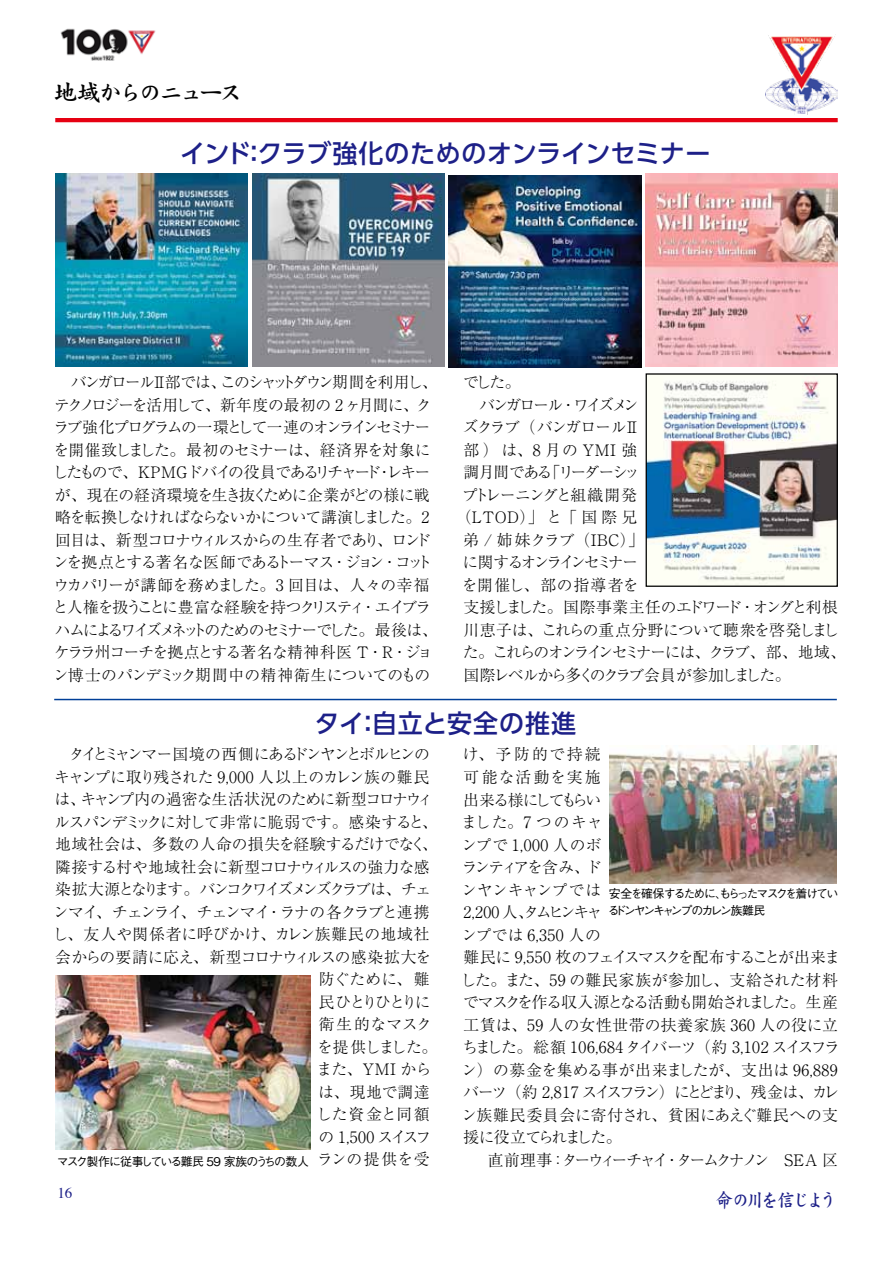
<style>
.page{position:relative;width:893px;height:1263px;background:#fff}
.page>*{position:absolute;margin:0;border:0;box-sizing:border-box;transform-origin:0 0}
.t1{font:500 25.5px "UD Shin Go Pro";letter-spacing:-.005em;color:#1d2088}
.t2{font:500 25.5px "UD Shin Go Pro";letter-spacing:.035em;color:#1d2088}
.t3{font:24px "DF Kai Sho Std W7";letter-spacing:-.165em;color:#000}
.t4{font:19.5px "DF Kai Sho Std W7";letter-spacing:-.16em;color:#1d2088;scale:.9 1}
.t5{font:300 15.75px/22.5px "Ryumin Pro";letter-spacing:-.065em;color:#000}
.t6{font:300 15.75px/22.5px "Ryumin Pro";letter-spacing:-.015em;color:#000}
.t7{font:300 15.75px "Ryumin Pro";letter-spacing:-.035em;color:#000}
.t8{font:300 15.75px "Ryumin Pro";letter-spacing:.02em;color:#000}
.t9{font:300 15.75px "Ryumin Pro";letter-spacing:-.11em;color:#000}
.t10{font:300 15.75px "Ryumin Pro";letter-spacing:-.02em;color:#000}
.t11{font:300 15.75px "Ryumin Pro";letter-spacing:-.155em;color:#000}
.t12{font:300 15.75px "Ryumin Pro";letter-spacing:-.135em;color:#000}
.t13{font:300 15.75px "Ryumin Pro";letter-spacing:-.105em;color:#000}
.t14{font:300 15.75px "Ryumin Pro";letter-spacing:-.15em;color:#000}
.t15{font:300 15.75px "Ryumin Pro";letter-spacing:.005em;color:#000}
.t16{font:300 15.75px "Ryumin Pro";letter-spacing:-.1em;color:#000}
.t17{font:300 15.75px "Ryumin Pro";letter-spacing:-.175em;color:#000}
.t18{font:300 15.75px "Ryumin Pro";letter-spacing:-.16em;color:#000}
.t19{font:300 15.75px "Ryumin Pro";letter-spacing:-.095em;color:#000}
.t20{font:300 15.75px "Ryumin Pro";letter-spacing:-.085em;color:#000}
.t21{font:300 15.75px "Ryumin Pro";letter-spacing:.05em;color:#000}
.t22{font:300 15.75px "Ryumin Pro";letter-spacing:-.145em;color:#000}
.t23{font:300 15.75px "Ryumin Pro";letter-spacing:.025em;color:#000}
.t24{font:300 15.75px "Ryumin Pro";letter-spacing:.03em;color:#000}
.t25{font:15px "Times";color:#1d2088}
.t26{font:500 12px/16.5px "Gothic BBB Pro";letter-spacing:-.15em;color:#000}
.t27{font:500 12px "Gothic BBB Pro";letter-spacing:-.11em;color:#000}
</style>
<div class="page">
<hr style="left:55px;top:118px;width:783px;height:4px;background:#e60012">
<img style="left:765px;top:34px;width:73px;height:80px">
<img style="left:60px;top:28px;width:96px;height:33px">
<hr style="left:54px;top:699px;width:783px;height:1px;background:#003f98">
<img style="left:55px;top:174px;width:193px;height:192px">
<img style="left:252px;top:174px;width:192px;height:192px">
<img style="left:449px;top:175px;width:192px;height:192px">
<img style="left:646px;top:174px;width:192px;height:192px">
<img style="left:648px;top:380px;width:188px;height:205px">
<div style="left:646px;top:373px;width:192px;height:214px;border:1px solid #000"></div>
<img style="left:55px;top:975px;width:255px;height:174px">
<img style="left:609px;top:746px;width:228px;height:138px">
<h2 class="t3" style="left:53px;top:79px;width:191px">地域からのニュース</h2>
<h1 class="t1" style="left:180px;top:132px;width:532px">インド：クラブ強化のためのオンラインセミナー</h1>
<p class="t5" style="left:52px;top:370px;width:387px;text-indent:18px">バンガロールⅡ部では、このシャットダウン期間を利用し、テクノロジーを活用して、新年度の最初の 2 ヶ月間に、クラブ強化プログラムの一環として一連のオンラインセミナーを開催致しました。最初のセミナーは、経済界を対象にしたもので、KPMGドバイの役員であるリチャード・レキーが、現在の経済環境を生き抜くために企業がどの様に戦略を転換しなければならないかについて講演しました。2回目は、新型コロナウィルスからの生存者であり、ロンドンを拠点とする著名な医師であるトーマス・ジョン・コットウカパリーが講師を務めました。3 回目は、人々の幸福と人権を扱うことに豊富な経験を持つクリスティ・エイブラハムによるワイズメネットのためのセミナーでした。最後は、ケララ州コーチを拠点とする著名な精神科医 T・R・ジョン博士のパンデミック期間中の精神衛生についてのもの</p>
<p class="t5" style="left:463px;top:370px;width:59px">でした。</p>
<p class="t18" style="left:479px;top:392px;width:161px">バンガロール・ワイズメン</p>
<p class="t19" style="left:463px;top:415px;width:179px">ズクラブ（バンガロールⅡ</p>
<p class="t5" style="left:464px;top:437px;width:175px">部）は、8 月の YMI 強</p>
<p class="t9" style="left:464px;top:460px;width:178px">調月間である「リーダーシッ</p>
<p class="t20" style="left:462px;top:483px;width:177px">プトレーニングと組織開発</p>
<p class="t5" style="left:456px;top:505px;width:183px">（LTOD）」と「国際兄</p>
<p class="t8" style="left:464px;top:528px;width:182px">弟 / 姉妹クラブ（IBC）」</p>
<p class="t17" style="left:463px;top:550px;width:177px">に関するオンラインセミナー</p>
<p class="t21" style="left:462px;top:573px;width:179px">を開催し、部の指導者を</p>
<p class="t13" style="left:464px;top:595px;width:376px">支援しました。国際事業主任のエドワード・オングと利根</p>
<p class="t7" style="left:463px;top:618px;width:377px">川恵子は、これらの重点分野について聴衆を啓発しまし</p>
<p class="t12" style="left:463px;top:640px;width:385px">た。これらのオンラインセミナーには、クラブ、部、地域、</p>
<p class="t16" style="left:464px;top:663px;width:328px">国際レベルから多くのクラブ会員が参加しました。</p>
<h1 class="t2" style="left:314px;top:703px;width:263px">タイ：自立と安全の推進</h1>
<p class="t9" style="left:69px;top:742px;width:363px">タイとミャンマー国境の西側にあるドンヤンとボルヒンの</p>
<p class="t10" style="left:54px;top:764px;width:377px">キャンプに取り残された 9,000 人以上のカレン族の難民</p>
<p class="t5" style="left:55px;top:787px;width:380px">は、キャンプ内の過密な生活状況のために新型コロナウィ</p>
<p class="t5" style="left:54px;top:809px;width:385px">ルスパンデミックに対して非常に脆弱です。感染すると、</p>
<p class="t15" style="left:55px;top:832px;width:384px">地域社会は、多数の人命の損失を経験するだけでなく、</p>
<p class="t7" style="left:55px;top:854px;width:376px">隣接する村や地域社会に新型コロナウィルスの強力な感</p>
<p class="t11" style="left:55px;top:877px;width:377px">染拡大源となります。バンコクワイズメンズクラブは、チェ</p>
<p class="t5" style="left:53px;top:899px;width:378px">ンマイ、チェンライ、チェンマイ・ラナの各クラブと連携</p>
<p class="t8" style="left:52px;top:922px;width:379px">し、友人や関係者に呼びかけ、カレン族難民の地域社</p>
<p class="t5" style="left:55px;top:944px;width:377px">会からの要請に応え、新型コロナウィルスの感染拡大を</p>
<p class="t5" style="left:319px;top:967px;width:112px">防ぐために、難</p>
<p class="t22" style="left:319px;top:989px;width:113px">民ひとりひとりに</p>
<p class="t23" style="left:319px;top:1012px;width:115px">衛生的なマスク</p>
<p class="t5" style="left:317px;top:1034px;width:122px">を提供しました。</p>
<p class="t5" style="left:317px;top:1057px;width:116px">また、YMI から</p>
<p class="t5" style="left:318px;top:1079px;width:113px">は、現地で調達</p>
<p class="t24" style="left:316px;top:1102px;width:115px">した資金と同額</p>
<p class="t5" style="left:318px;top:1124px;width:114px">の 1,500 スイスフ</p>
<p class="t8" style="left:317px;top:1147px;width:114px">ランの提供を受</p>
<p class="t6" style="left:461px;top:742px;width:381px">け、予防的で持続<br>可能な活動を実施<br>出来る様にしてもらい<br>ました。7 つのキャ<br>ンプで 1,000 人のボ<br>ランティアを含み、ド<br>ンヤンキャンプでは<br>2,200 人、タムヒンキャ<br>ンプでは 6,350 人の<br>難民に 9,550 枚のフェイスマスクを配布することが出来ました。また、59 の難民家族が参加し、支給された材料でマスクを作る収入源となる活動も開始されました。生産工賃は、59 人の女性世帯の扶養家族 360 人の役に立ちました。総額 106,684タイバーツ（約 3,102 スイスフラン）の募金を集める事が出来ましたが、支出は 96,889バーツ（約 2,817 スイスフラン）にとどまり、残金は、カレン族難民委員会に寄付され、貧困にあえぐ難民への支援に役立てられました。　</p>
<p class="t26" style="left:608px;top:884px;width:232px">安全を確保するために、もらったマスクを着けているドンヤンキャンプのカレン族難民</p>
<p class="t27" style="left:57px;top:1152px;width:254px">マスク製作に従事している難民 59 家族のうちの数人</p>
<p class="t14" style="left:488px;top:1147px;width:352px">直前理事：ターウィーチャイ・タームクナノン　SEA 区</p>
<p class="t25" style="left:57px;top:1179px;width:16px">16</p>
<p class="t4" style="left:715px;top:1190px;width:136px">命の川を信じよう</p>
</div>
